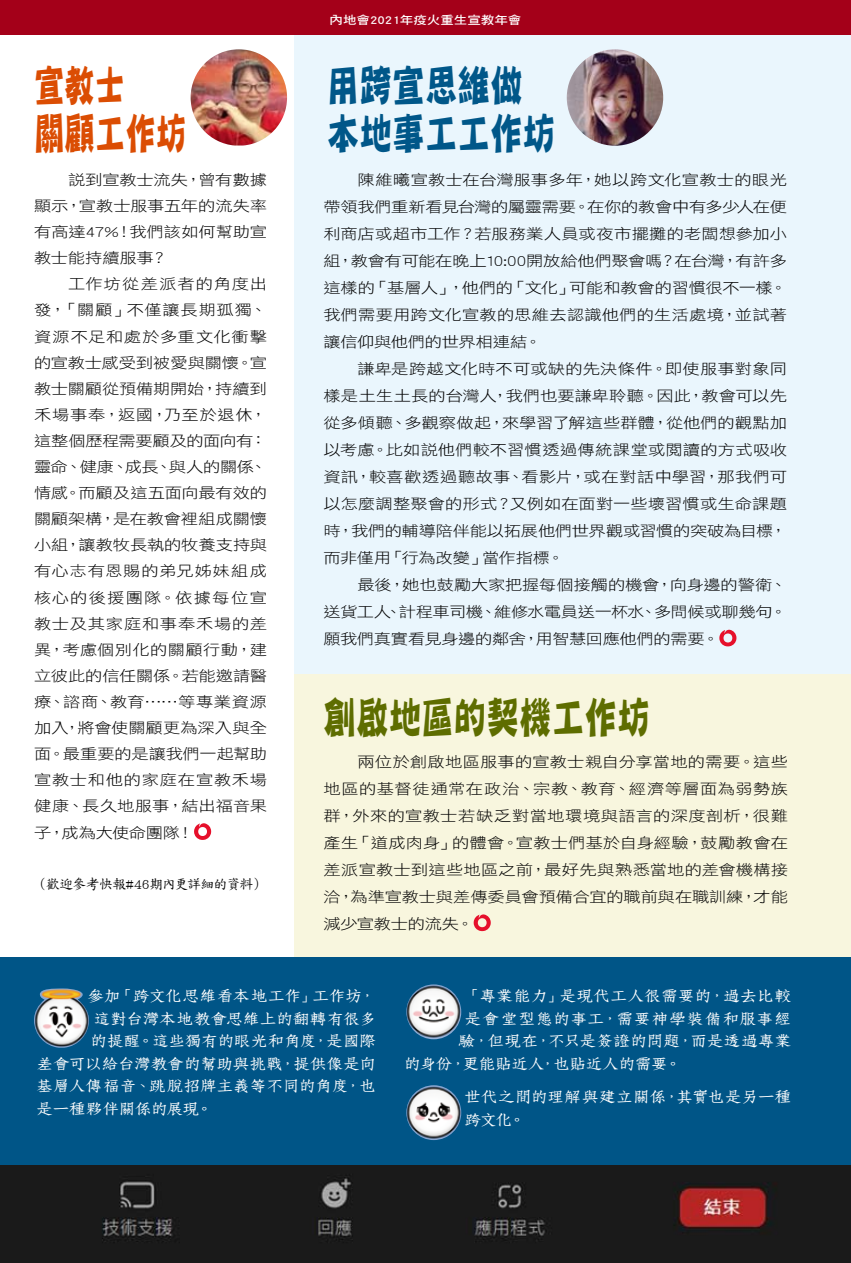
<style>
.page{position:relative;width:851px;height:1263px;background:#fff}
.page>*{position:absolute;margin:0;border:0;box-sizing:border-box;transform-origin:0 0}
.t1{font:43.5px/48px "DF Ping Ju Std W7";color:#005789;scale:.75 1}
.t2{font:43.5px "DF Ping Ju Std W7";color:#5e6d00;scale:.75 1}
.t3{font:43.5px/48px "DF Ping Ju Std W7";color:#db4d03;scale:.7 1}
.t4{font:14.7px/26.1px "DF Hei Std W3";letter-spacing:-.01em;color:#000;text-align:justify;scale:1.18 1}
.t5{font:14.7px/22.5px "DF Fang Song Std W6";letter-spacing:-.035em;color:#fff;scale:1.18 1}
.t6{font:14.7px "DF Fang Song Std W6";letter-spacing:-.015em;color:#fff;scale:1.18 1}
.t7{font:14.7px "DF Fang Song Std W6";letter-spacing:.02em;color:#fff;scale:1.18 1}
.t8{font:14.7px "DF Fang Song Std W6";letter-spacing:-.055em;color:#fff;scale:1.18 1}
.t9{font:14.7px "DF Fang Song Std W6";letter-spacing:-.07em;color:#fff;scale:1.18 1}
.t10{font:14.1px "DF Biao Kai Shu Std W5";letter-spacing:-.06em;color:#000}
.t11{font:11.55px "DF Hei Std W7";color:#fff;scale:1.18 1}
</style>
<div class="page">
<div style="left:294px;top:674px;width:556px;height:328px;background:#f8f6de"></div>
<div style="left:294px;top:34px;width:556px;height:640px;background:#eaf6fd"></div>
<div style="left:0;top:958px;width:850px;height:275px;background:#005587"></div>
<svg style="left:473px;top:914px;width:17px;height:17px"></svg>
<svg style="left:719px;top:630px;width:17px;height:16px"></svg>
<svg style="left:194px;top:823px;width:17px;height:17px"></svg>
<img style="left:0;top:1165px;width:850px;height:98px">
<div style="left:0;top:0;width:850px;height:34px;background:#a40019"></div>
<img style="left:190px;top:49px;width:97px;height:97px;border-radius:47px">
<img style="left:566px;top:49px;width:97px;height:97px;border-radius:48px">
<img style="left:34px;top:988px;width:55px;height:60px">
<img style="left:406px;top:984px;width:55px;height:55px;border-radius:27px">
<img style="left:406px;top:1085px;width:55px;height:55px;border-radius:27px">
<h1 class="t3" style="left:34px;top:61px;width:219px">宣教士<br>關顧工作坊</h1>
<p class="t4" style="left:34px;top:166px;width:199px;text-indent:34px">說到宣教士流失，曾有數據顯示，宣教士服事五年的流失率有高達47%！我們該如何幫助宣教士能持續服事？</p>
<p class="t4" style="left:34px;top:271px;width:199px;text-indent:34px">工作坊從差派者的角度出發，「關顧」不僅讓長期孤獨、資源不足和處於多重文化衝擊的宣教士感受到被愛與關懷。宣教士關顧從預備期開始，持續到禾場事奉，返國，乃至於退休，這整個歷程需要顧及的面向有：靈命、健康、成長、與人的關係、情感。而顧及這五面向最有效的關顧架構，是在教會裡組成關懷小組，讓教牧長執的牧養支持與有心志有恩賜的弟兄姊妹組成核心的後援團隊。依據每位宣教士及其家庭和事奉禾場的差異，考慮個別化的關顧行動，建立彼此的信任關係。若能邀請醫療、諮商、教育……等專業資源加入，將會使關顧更為深入與全面。最重要的是讓我們一起幫助宣教士和他的家庭在宣教禾場健康、長久地服事，結出福音果子，成為大使命團隊！</p>
<p class="t10" style="left:34px;top:876px;width:232px">（歡迎參考快報#46期內更詳細的資料）</p>
<p class="t11" style="left:329px;top:14px;width:164px">內地會2021年疫火重生宣教年會</p>
<h1 class="t1" style="left:327px;top:60px;width:306px">用跨宣思維做本地事工工作坊</h1>
<p class="t4" style="left:323px;top:166px;width:394px;line-height:27px;text-indent:34px">陳維曦宣教士在台灣服事多年，她以跨文化宣教士的眼光帶領我們重新看見台灣的屬靈需要。在你的教會中有多少人在便利商店或超市工作？若服務業人員或夜市擺攤的老闆想參加小組，教會有可能在晚上10:00開放給他們聚會嗎？在台灣，有許多這樣的「基層人」，他們的「文化」可能和教會的習慣很不一樣。我們需要用跨文化宣教的思維去認識他們的生活處境，並試著讓信仰與他們的世界相連結。</p>
<p class="t4" style="left:323px;top:355px;width:394px;line-height:27px;text-indent:34px">謙卑是跨越文化時不可或缺的先決條件。即使服事對象同樣是土生土長的台灣人，我們也要謙卑聆聽。因此，教會可以先從多傾聽、多觀察做起，來學習了解這些群體，從他們的觀點加以考慮。比如說他們較不習慣透過傳統課堂或閱讀的方式吸收資訊，較喜歡透過聽故事、看影片，或在對話中學習，那我們可以怎麼調整聚會的形式？又例如在面對一些壞習慣或生命課題時，我們的輔導陪伴能以拓展他們世界觀或習慣的突破為目標，而非僅用「行為改變」當作指標。</p>
<p class="t4" style="left:323px;top:571px;width:394px;line-height:27px;text-indent:34px">最後，她也鼓勵大家把握每個接觸的機會，向身邊的警衛、送貨工人、計程車司機、維修水電員送一杯水、多問候或聊幾句。願我們真實看見身邊的鄰舍，用智慧回應他們的需要。</p>
<h1 class="t2" style="left:323px;top:694px;width:436px">創啟地區的契機工作坊</h1>
<p class="t4" style="left:323px;top:748px;width:395px;line-height:27px;text-indent:34px">兩位於創啟地區服事的宣教士親自分享當地的需要。這些地區的基督徒通常在政治、宗教、教育、經濟等層面為弱勢族群，外來的宣教士若缺乏對當地環境與語言的深度剖析，很難產生「道成肉身」的體會。宣教士們基於自身經驗，鼓勵教會在差派宣教士到這些地區之前，最好先與熟悉當地的差會機構接洽，為準宣教士與差傳委員會預備合宜的職前與在職訓練，才能減少宣教士的流失。</p>
<p class="t5" style="left:87px;top:985px;width:246px">參加「跨文化思維看本地工作」工作坊，</p>
<p class="t5" style="left:93px;top:1007px;width:241px">這對台灣本地教會思維上的翻轉有很多</p>
<p class="t5" style="left:90px;top:1030px;width:244px">的提醒。這些獨有的眼光和角度，是國際</p>
<p class="t5" style="left:36px;top:1052px;width:290px">差會可以給台灣教會的幫助與挑戰，提供像是向</p>
<p class="t5" style="left:36px;top:1075px;width:290px">基層人傳福音、跳脫招牌主義等不同的角度，也</p>
<p class="t9" style="left:36px;top:1101px;width:152px">是一種夥伴關係的展現。</p>
<p class="t6" style="left:464px;top:988px;width:279px">「專業能力」是現代工人很需要的，過去比較</p>
<p class="t7" style="left:464px;top:1011px;width:279px">是會堂型態的事工，需要神學裝備和服事經</p>
<p class="t5" style="left:458px;top:1030px;width:284px">驗，但現在，不只是簽證的問題，而是透過專業</p>
<p class="t8" style="left:403px;top:1056px;width:237px">的身份，更能貼近人，也貼近人的需要。</p>
<p class="t5" style="left:464px;top:1085px;width:279px">世代之間的理解與建立關係，其實也是另一種跨文化。</p>
</div>
